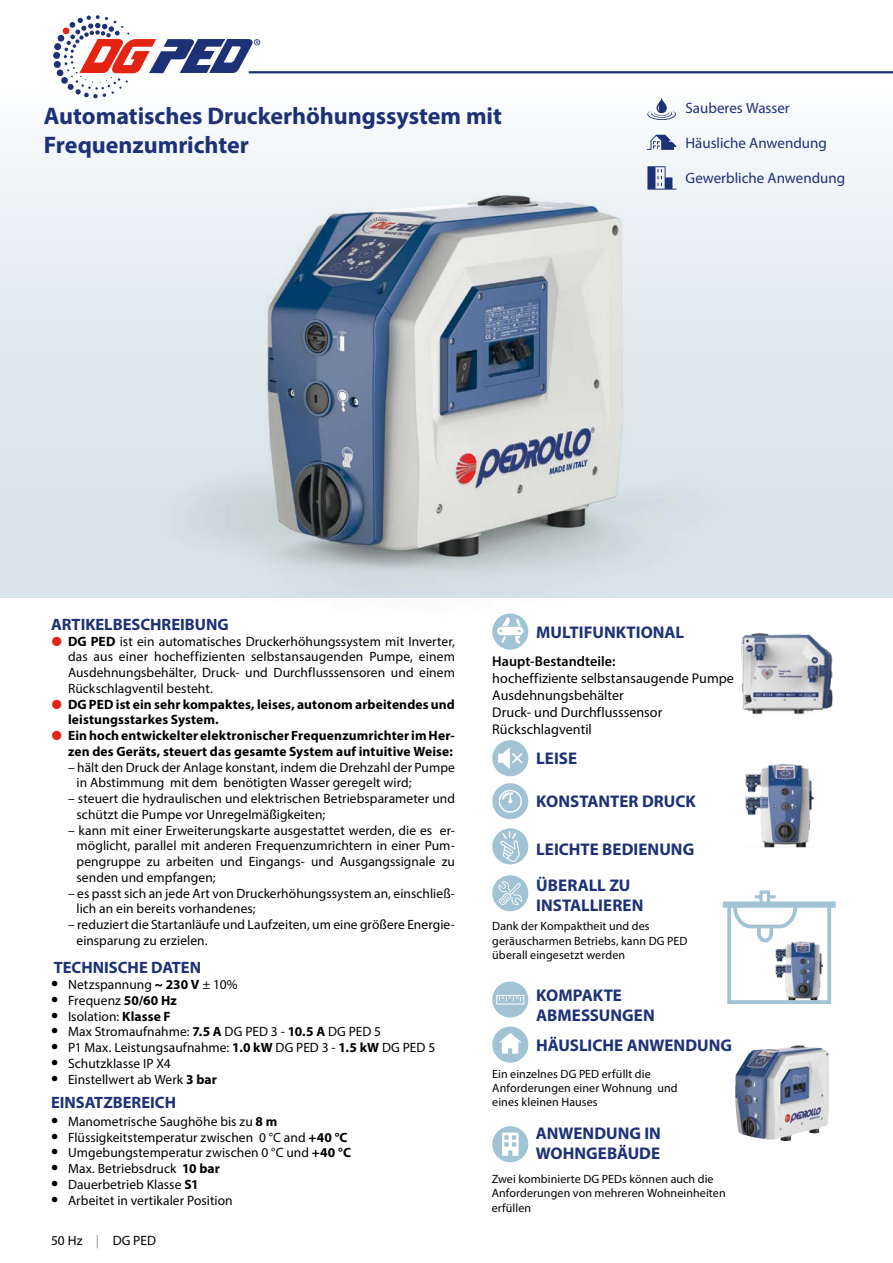
<style>
.page{position:relative;width:893px;height:1263px;background:#fff}
.page>*{position:absolute;margin:0;border:0;box-sizing:border-box;transform-origin:0 0}
.t1{font:700 24px/28.8px "Myriad Pro";letter-spacing:-.005em;color:#1d3176}
.t2{font:700 16.95px/20.4px "Myriad Pro";color:#1d3176}
.t3{font:700 16.5px "Myriad Pro";color:#1d3176}
.t4{font:15px "Myriad Pro";color:#1d3176}
.t5{font:14.1px/17px "Myriad Pro";color:#000}
.t6{font:600 14.1px "Myriad Pro";letter-spacing:.005em;color:#000}
.t7{font:13.5px/15.8px "Myriad Pro";letter-spacing:.005em;color:#000;text-align:justify}
.t8{font:13.5px/15.8px "Myriad Variable Concept";letter-spacing:.18em;color:#000}
.t9{font:700 13.5px/15.8px "Myriad Pro";letter-spacing:.01em;color:#000}
.t10{font:13.5px/15.8px "Myriad Variable Concept";letter-spacing:.16em;color:#000}
.t11{font:13.5px/15.8px "Myriad Variable Concept";letter-spacing:.155em;color:#000}
.t12{font:12px/14.4px "Myriad Pro";letter-spacing:.01em;color:#000}
.s1{font-weight:700}
.s2{font-weight:700;font-size:21px}
.s3{color:#9c9e9f}
</style>
<div class="page">
<div style="left:0;top:72px;width:893px;height:525px;background:linear-gradient(to bottom,#f7fafb,#d2e0e7)"></div>
<hr style="left:249px;top:71px;width:644px;height:2px;background:#1d3176">
<svg style="left:53px;top:15px;width:207px;height:83px"></svg>
<img style="left:89px;top:186px;width:698px;height:457px">
<img style="left:268px;top:196px;width:355px;height:360px">
<img style="left:745px;top:763px;width:68px;height:84px">
<img style="left:735px;top:1045px;width:94px;height:96px">
<img style="left:738px;top:631px;width:95px;height:84px">
<div style="left:723px;top:901px;width:113px;height:7px;background:#a1c3d4"></div>
<svg style="left:725px;top:890px;width:108px;height:114px"></svg>
<div style="left:492px;top:740px;width:36px;height:36px;background:#a1c3d4;border-radius:50%"></div>
<svg style="left:498px;top:748px;width:24px;height:21px"></svg>
<div style="left:492px;top:783px;width:36px;height:36px;background:#a1c3d4;border-radius:50%"></div>
<svg style="left:499px;top:790px;width:23px;height:23px"></svg>
<div style="left:492px;top:875px;width:36px;height:36px;background:#a1c3d4;border-radius:50%"></div>
<svg style="left:498px;top:881px;width:24px;height:24px"></svg>
<div style="left:492px;top:613px;width:36px;height:37px;background:#a1c3d4;border-radius:50%"></div>
<svg style="left:497px;top:617px;width:26px;height:27px"></svg>
<div style="left:492px;top:828px;width:36px;height:36px;background:#a1c3d4;border-radius:50%"></div>
<svg style="left:500px;top:831px;width:20px;height:31px"></svg>
<div style="left:492px;top:981px;width:36px;height:36px;background:#a1c3d4;border-radius:50%"></div>
<svg style="left:496px;top:995px;width:28px;height:9px"></svg>
<div style="left:492px;top:1026px;width:36px;height:36px;background:#a1c3d4;border-radius:50%"></div>
<svg style="left:500px;top:1033px;width:21px;height:21px"></svg>
<div style="left:492px;top:1126px;width:36px;height:36px;background:#a1c3d4;border-radius:50%"></div>
<svg style="left:502px;top:1132px;width:16px;height:24px"></svg>
<svg style="left:647px;top:166px;width:29px;height:24px"></svg>
<svg style="left:647px;top:98px;width:29px;height:22px"></svg>
<svg style="left:647px;top:135px;width:30px;height:15px"></svg>
<h1 class="t1" style="left:44px;top:100px;width:459px">Automatisches Druckerhöhungssystem mit<br>Frequenzumrichter</h1>
<p class="t4" style="left:685px;top:99px;width:106px">Sauberes Wasser</p>
<p class="t4" style="left:685px;top:134px;width:143px">Häusliche Anwendung</p>
<p class="t4" style="left:685px;top:169px;width:161px">Gewerbliche Anwendung</p>
<p class="t3" style="left:51px;top:613px;width:179px">ARTIKELBESCHREIBUNG</p>
<p class="t7" style="left:68px;top:633px;width:388px"><span class="s1">DG PED</span> ist ein automatisches Druckerhöhungssystem mit Inverter, das aus einer hocheffizienten selbstansaugenden Pumpe, einem Ausdehnungsbehälter, Druck- und Durchflusssensoren und einem Rückschlagventil besteht.</p>
<p class="t9" style="left:68px;top:696px;width:388px">DG PED ist ein sehr kompaktes, leises, autonom arbeitendes und leistungsstarkes System.<br>Ein hoch entwickelter elektronischer Frequenzumrichter im Her&shy;zen des Geräts, steuert das gesamte System auf intuitive Weise:</p>
<p class="t8" style="left:77px;top:759px;width:378px;text-indent:-9px">– hältden Druck derAnlage konstant, indem die Drehzahl derPumpe in Abstimmung mit dem benötigten Wasser geregelt wird;</p>
<p class="t8" style="left:77px;top:791px;width:377px;text-indent:-9px">– steuert die hydraulischen und elektrischen Betriebsparameter und schützt die Pumpe vor Unregelmäßigkeiten;</p>
<p class="t8" style="left:77px;top:822px;width:380px;text-indent:-8px">– kann mit einer Erweiterungskarte ausgestattet werden, die es er&shy;möglicht, parallel mit anderen Frequenzumrichtern in einer Pum&shy;pengruppe zu arbeiten und Eingangs- und Ausgangssignale zu senden und empfangen;</p>
<p class="t10" style="left:77px;top:885px;width:380px;text-indent:-8px">– es passt sich an jede Art von Druckerhöhungssystem an, einschließ&shy;lich an ein bereits vorhandenes;</p>
<p class="t11" style="left:76px;top:917px;width:380px;text-indent:-8px">– reduziertdie Startanläufe und Laufzeiten, um eine größere Energie&shy;einsparung zu erzielen.</p>
<p class="t3" style="left:54px;top:957px;width:149px">TECHNISCHE DATEN</p>
<p class="t7" style="left:51px;top:976px;width:188px"><span class="s2">•</span> Netzspannung <span class="s1">~ 230 V</span> ± 10%</p>
<p class="t7" style="left:51px;top:992px;width:127px"><span class="s2">•</span> Frequenz <span class="s1">50/60 Hz</span></p>
<p class="t7" style="left:51px;top:1008px;width:121px"><span class="s2">•</span> Isolation: <span class="s1">Klasse F</span></p>
<p class="t7" style="left:51px;top:1024px;width:332px"><span class="s2">•</span> Max Stromaufnahme: <span class="s1">7.5 A</span> DG PED 3 - <span class="s1">10.5 A</span> DG PED 5</p>
<p class="t7" style="left:51px;top:1039px;width:386px"><span class="s2">•</span> P1 Max. Leistungsaufnahme: <span class="s1">1.0 kW</span> DG PED 3 - <span class="s1">1.5 kW</span> DG PED 5</p>
<p class="t7" style="left:51px;top:1055px;width:121px"><span class="s2">•</span> Schutzklasse IP X4</p>
<p class="t7" style="left:51px;top:1071px;width:167px"><span class="s2">•</span> Einstellwert ab Werk <span class="s1">3 bar</span></p>
<p class="t3" style="left:51px;top:1091px;width:127px">EINSATZBEREICH</p>
<p class="t7" style="left:51px;top:1113px;width:228px"><span class="s2">•</span> Manometrische Saughöhe bis zu <span class="s1">8 m</span></p>
<p class="t7" style="left:51px;top:1129px;width:298px"><span class="s2">•</span> Flüssigkeitstemperatur zwischen 0 °C and <span class="s1">+40 °C</span></p>
<p class="t7" style="left:51px;top:1145px;width:302px"><span class="s2">•</span> Umgebungstemperatur zwischen 0 °C und <span class="s1">+40 °C</span></p>
<p class="t7" style="left:51px;top:1160px;width:170px"><span class="s2">•</span> Max. Betriebsdruck <span class="s1">10 bar</span></p>
<p class="t7" style="left:51px;top:1176px;width:149px"><span class="s2">•</span> Dauerbetrieb Klasse <span class="s1">S1</span></p>
<p class="t7" style="left:51px;top:1192px;width:183px"><span class="s2">•</span> Arbeitet in vertikaler Position</p>
<p class="t7" style="left:51px;top:1232px;width:107px">50 Hz <span class="s3">|</span> DG PED</p>
<p class="t7" style="left:51px;top:1233px;width:22px">132</p>
<p class="t2" style="left:536px;top:621px;width:149px">MULTIFUNKTIONAL</p>
<p class="t6" style="left:492px;top:652px;width:125px">Haupt-Bestandteile:</p>
<p class="t5" style="left:492px;top:670px;width:243px">hocheffiziente selbstansaugende Pumpe<br>Ausdehnungsbehälter<br>Druck- und Durchflusssensor<br>Rückschlagventil</p>
<p class="t2" style="left:536px;top:748px;width:42px">LEISE</p>
<p class="t2" style="left:536px;top:790px;width:161px">KONSTANTER DRUCK</p>
<p class="t2" style="left:536px;top:838px;width:159px">LEICHTE BEDIENUNG</p>
<p class="t2" style="left:536px;top:874px;width:109px">ÜBERALL ZU<br>INSTALLIEREN</p>
<p class="t12" style="left:492px;top:919px;width:197px">Dank der Kompaktheit und des geräuscharmen Betriebs, kann DG PED überall eingesetzt werden</p>
<p class="t2" style="left:536px;top:984px;width:120px">KOMPAKTE<br>ABMESSUNGEN</p>
<p class="t2" style="left:536px;top:1035px;width:197px">HÄUSLICHE ANWENDUNG</p>
<p class="t12" style="left:492px;top:1066px;width:187px">Ein einzelnes DG PED erfüllt die<br>Anforderungen einer Wohnung und eines kleinen Hauses</p>
<p class="t2" style="left:536px;top:1122px;width:127px">ANWENDUNG IN<br>WOHNGEBÄUDE</p>
<p class="t12" style="left:492px;top:1171px;width:235px">Zwei kombinierte DG PEDs können auch die<br>Anforderungen von mehreren Wohneinheiten erfüllen</p>
</div>
